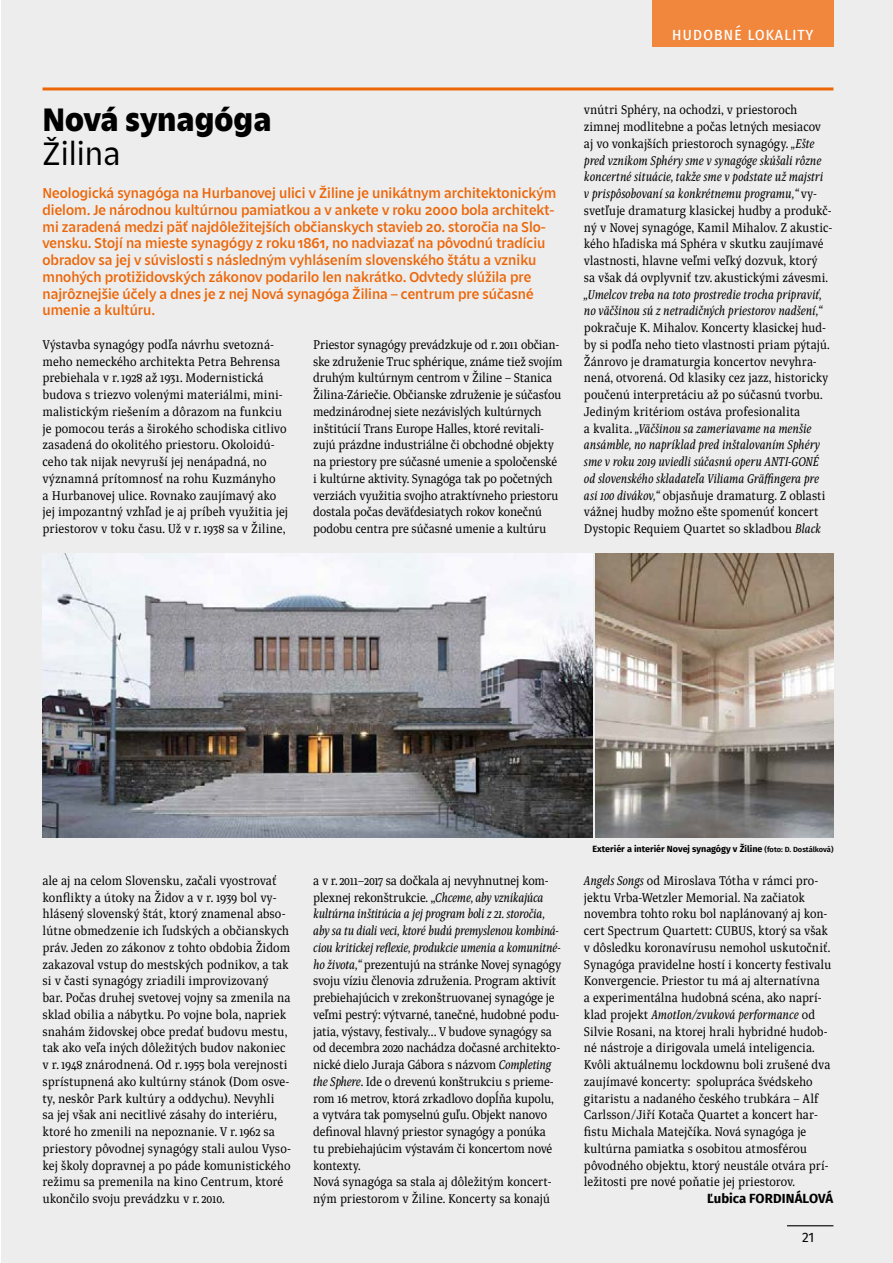
<style>
.page{position:relative;width:893px;height:1263px;background:#fff}
.page>*{position:absolute;margin:0;border:0;box-sizing:border-box;transform-origin:0 0}
.t1{font:900 30px "Zin Sans";color:#000}
.t2{font:30px "Zin Sans";color:#000}
.t3{font:18px "Fira Sans Condensed";letter-spacing:.04em;color:#fff}
.t4{font:13.5px "Fira Sans";color:#000}
.t5{font:13.2px/16.8px "Novina Condensed Premium";letter-spacing:-.01em;color:#000}
.t6{font:500 13.2px/16.8px "Zin Sans";color:#ec6608}
.t7{font:italic 13.2px/16.8px "Novina Condensed Premium";letter-spacing:-.015em;color:#000}
.t8{font:700 13.2px "Fira Sans";color:#000}
.t9{font:700 9px "Fira Sans";color:#000}
.s1{font-style:italic}
.s2{font-weight:600;font-size:7.5px}
</style>
<div class="page">
<div style="left:1px;top:0;width:892px;height:1263px;background:#ededed"></div>
<hr style="left:43px;top:87px;width:790px;height:3px;background:#ec6608">
<img style="left:43px;top:553px;width:549px;height:285px">
<img style="left:595px;top:553px;width:238px;height:285px">
<hr style="left:787px;top:1225px;width:46px;height:1px;background:#000">
<div style="left:652px;top:0;width:181px;height:47px;background:#f1873d"></div>
<h2 class="t3" style="left:672px;top:21px;width:143px">HUDOBNÉ LOKALITY</h2>
<h1 class="t1" style="left:43px;top:101px;width:231px">Nová synagóga</h1>
<h1 class="t2" style="left:43px;top:135px;width:80px">Žilina</h1>
<p class="t6" style="left:43px;top:185px;width:515px">Neologická synagóga na Hurbanovej ulici v Žiline je unikátnym architektonickým dielom. Je národnou kultúrnou pamiatkou a v ankete v roku 2000 bola architekt&shy;mi zaradená medzi päť najdôležitejších občianskych stavieb 20. storočia na Slo&shy;vensku. Stojí na mieste synagógy z roku 1861, no nadviazať na pôvodnú tradíciu obradov sa jej v súvislosti s následným vyhlásením slovenského štátu a vzniku mnohých protižidovských zákonov podarilo len nakrátko. Odvtedy slúžila pre najrôznejšie účely a dnes je z nej Nová synagóga Žilina – centrum pre súčasné umenie a kultúru.</p>
<p class="t5" style="left:43px;top:336px;width:247px">Výstavba synagógy podľa návrhu svetozná‑ meho nemeckého architekta Petra Behrensa prebiehala v r.1928 až 1931. Modernistická budova s triezvo volenými materiálmi, mini‑ malistickým riešením a dôrazom na funkciu je pomocou terás a širokého schodiska citlivo zasadená do okolitého priestoru. Okoloidú‑ ceho tak nijak nevyruší jej nenápadná, no významná prítomnosť na rohu Kuzmányho<br>a Hurbanovej ulice. Rovnako zaujímavý ako jej impozantný vzhľad je aj príbeh využitia jej priestorov v toku času. Už v r.1938 sa v Žiline,</p>
<p class="t5" style="left:313px;top:336px;width:251px">Priestor synagógy prevádzkuje od r.2011 občian‑ ske združenie Truc sphérique, známe tiež svojím druhým kultúrnym centrom v Žiline – Stanica Žilina‑Záriečie. Občianske združenie je súčasťou medzinárodnej siete nezávislých kultúrnych inštitúcií Trans Europe Halles, ktoré revitali‑ zujú prázdne industriálne či obchodné objekty na priestory pre súčasné umenie a spoločenské i kultúrne aktivity. Synagóga tak po početných verziách využitia svojho atraktívneho priestoru dostala počas deväťdesiatych rokov konečnú podobu centra pre súčasné umenie a kultúru</p>
<p class="t5" style="left:584px;top:102px;width:250px">vnútri Sphéry, na ochodzi, v priestoroch zimnej modlitebne a počas letných mesiacov aj vo vonkajších priestoroch synagógy. <span class="s1">„Ešte pred vznikom Sphéry sme v synagóge skúšali rôzne koncertné situácie, takže sme v podstate už majstri<br>v prispôsobovaní sa konkrétnemu programu,“</span> vy‑ svetľuje dramaturg klasickej hudby a produkč‑ ný v Novej synagóge, Kamil Mihalov. Z akustic‑ kého hľadiska má Sphéra v skutku zaujímavé vlastnosti, hlavne veľmi veľký dozvuk, ktorý sa však dá ovplyvniť tzv. akustickými závesmi.</p>
<p class="t7" style="left:584px;top:286px;width:240px">„Umelcov treba na toto prostredie trocha pripraviť, no väčšinou sú z netradičných priestorov nadšení,“</p>
<p class="t5" style="left:584px;top:319px;width:247px">pokračuje K. Mihalov. Koncerty klasickej hud‑ by si podľa neho tieto vlastnosti priam pýtajú.<br>Žánrovo je dramaturgia koncertov nevyhra‑ nená, otvorená. Od klasiky cez jazz, historicky poučenú interpretáciu až po súčasnú tvorbu.<br>Jediným kritériom ostáva profesionalita<br>a kvalita. <span class="s1">„Väčšinou sa zameriavame na menšie ansámble, no napríklad pred inštalovaním Sphéry sme v roku 2019 uviedli súčasnú operu ANTI‑GONÉ od slovenského skladateľa Viliama Gräffingera pre asi 100 divákov,“</span> objasňuje dramaturg. Z oblasti vážnej hudby možno ešte spomenúť koncert Dystopic Requiem Quartet so skladbou <span class="s1">Black</span></p>
<p class="t5" style="left:43px;top:872px;width:250px">ale aj na celom Slovensku, začali vyostrovať konflikty a útoky na Židov a v r. 1939 bol vy‑ hlásený slovenský štát, ktorý znamenal abso‑ lútne obmedzenie ich ľudských a občianskych práv. Jeden zo zákonov z tohto obdobia Židom zakazoval vstup do mestských podnikov, a tak si v časti synagógy zriadili improvizovaný bar. Počas druhej svetovej vojny sa zmenila na sklad obilia a nábytku. Po vojne bola, napriek snahám židovskej obce predať budovu mestu, tak ako veľa iných dôležitých budov nakoniec v r.1948 znárodnená. Od r.1955 bola verejnosti sprístupnená ako kultúrny stánok (Dom osve‑ ty, neskôr Park kultúry a oddychu). Nevyhli<br>sa jej však ani necitlivé zásahy do interiéru, ktoré ho zmenili na nepoznanie. V r.1962 sa priestory pôvodnej synagógy stali aulou Vyso‑ kej školy dopravnej a po páde komunistického režimu sa premenila na kino Centrum, ktoré ukončilo svoju prevádzku v r. 2010.</p>
<p class="t5" style="left:313px;top:872px;width:250px">a v r.2011–2017 sa dočkala aj nevyhnutnej kom‑ plexnej rekonštrukcie. „<span class="s1">Chceme, aby vznikajúca kultúrna inštitúcia a jej program boli z 21. storočia, aby sa tu diali veci, ktoré budú premyslenou kombiná‑ ciou kritickej reflexie, produkcie umenia a komunitné‑ ho života,“</span> prezentujú na stránke Novej synagógy svoju víziu členovia združenia. Program aktivít prebiehajúcich v zrekonštruovanej synagóge je veľmi pestrý: výtvarné, tanečné, hudobné podu‑ jatia, výstavy, festivaly… V budove synagógy sa od decembra 2020 nachádza dočasné architekto‑ nické dielo Juraja Gábora s názvom <span class="s1">Completing the Sphere</span>. Ide o drevenú konštrukciu s prieme‑ rom 16 metrov, ktorá zrkadlovo dopĺňa kupolu, a vytvára tak pomyselnú guľu. Objekt nanovo definoval hlavný priestor synagógy a ponúka<br>tu prebiehajúcim výstavám či koncertom nové kontexty.<br>Nová synagóga sa stala aj dôležitým koncert‑ ným priestorom v Žiline. Koncerty sa konajú</p>
<p class="t9" style="left:593px;top:842px;width:242px">Exteriér a interiér Novej synagógy v Žiline <span class="s2">(foto: D. Dostálková)</span></p>
<p class="t5" style="left:584px;top:872px;width:249px"><span class="s1">Angels Songs</span> od Miroslava Tótha v rámci pro‑ jektu Vrba‑Wetzler Memorial. Na začiatok novembra tohto roku bol naplánovaný aj kon‑ cert Spectrum Quartett: CUBUS, ktorý sa však v dôsledku koronavírusu nemohol uskutočniť.<br>Synagóga pravidelne hostí i koncerty festivalu Konvergencie. Priestor tu má aj alternatívna<br>a experimentálna hudobná scéna, ako naprí‑ klad projekt <span class="s1">AmotIon/zvuková performance</span> od Silvie Rosani, na ktorej hrali hybridné hudob‑ né nástroje a dirigovala umelá inteligencia.<br>Kvôli aktuálnemu lockdownu boli zrušené dva zaujímavé koncerty: spolupráca švédskeho gitaristu a nadaného českého trubkára – Alf Carlsson/Jiří Kotača Quartet a koncert har‑ fistu Michala Matejčíka. Nová synagóga je kultúrna pamiatka s osobitou atmosférou pôvodného objektu, ktorý neustále otvára prí‑ ležitosti pre nové poňatie jej priestorov.</p>
<p class="t8" style="left:707px;top:1187px;width:128px">Ľubica FORDINÁLOVÁ</p>
<p class="t4" style="left:802px;top:1227px;width:14px">21</p>
</div>
